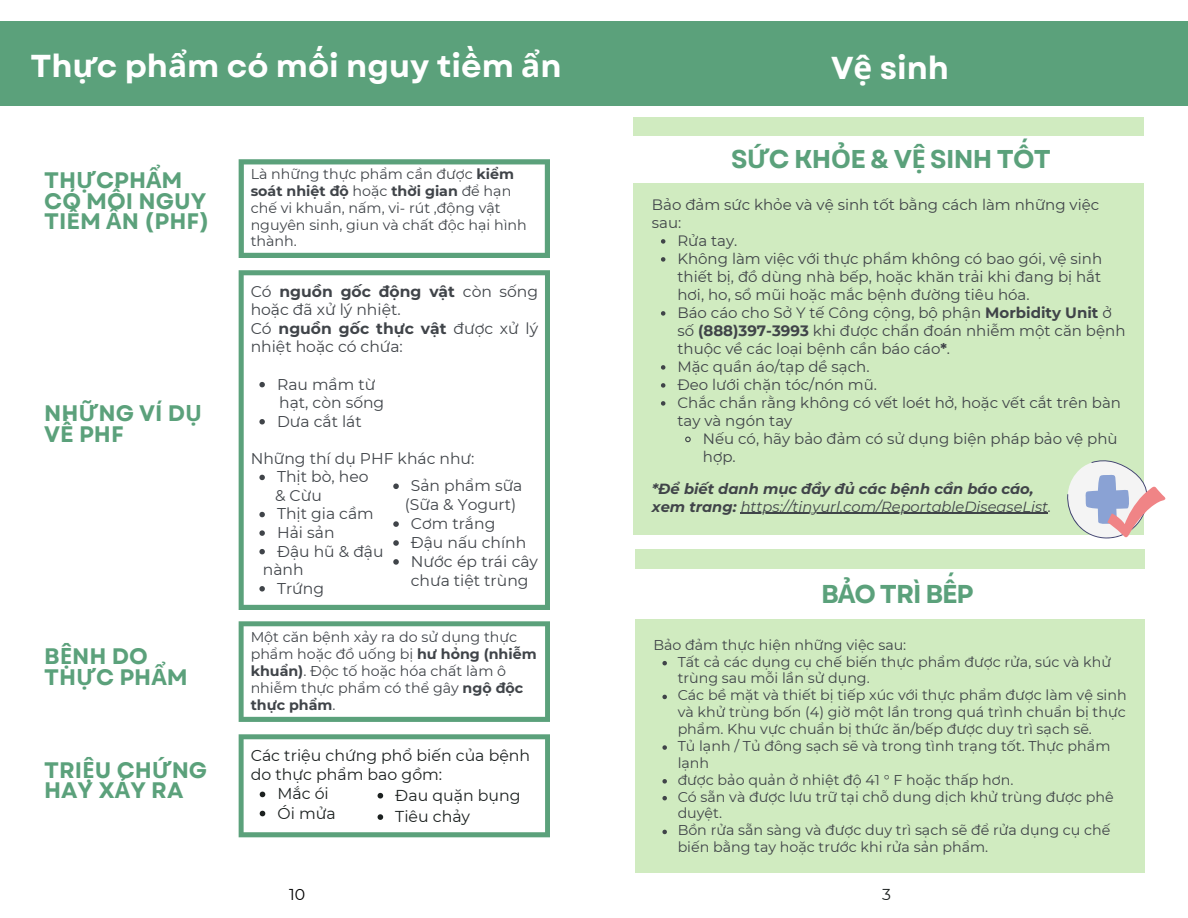
<style>
.page{position:relative;width:1188px;height:918px;background:#fff}
.page>*{position:absolute;margin:0;border:0;box-sizing:border-box;transform-origin:0 0}
.t1{font:700 31.65px "Garet";color:#fff}
.t2{font:700 25.8px "Garet";letter-spacing:-.03em;color:#5ba17b}
.t3{font:700 22.5px/20.2px "Garet";color:#5ba17b}
.t4{font:15.75px/19.2px "Montserrat";color:#1c2120}
.t5{font:15.75px "Montserrat";color:#000}
.t6{font:15.6px/18.6px "Montserrat";color:#404449}
.t7{font:15px/18px "Montserrat";color:#404449}
.t8{font:italic 700 14.7px/18px "Montserrat";color:#404449}
.t9{font:14.25px/16.8px "Montserrat";color:#404449}
.s1{font-family:"Noto Sans"}
.s2{font-weight:700}
.s3{font-weight:400}
</style>
<div class="page">
<div style="left:635px;top:549px;width:510px;height:323px;background:#d0ebc0"></div>
<div style="left:635px;top:570px;width:510px;height:49px;background:#fff"></div>
<div style="left:633px;top:117px;width:511px;height:418px;background:#d0ebc0"></div>
<div style="left:628px;top:136px;width:519px;height:47px;background:#fff"></div>
<div style="left:0;top:21px;width:594px;height:85px;background:#5ba17b"></div>
<div style="left:594px;top:21px;width:594px;height:85px;background:#5ba17b"></div>
<svg style="left:239px;top:159px;width:311px;height:99px"></svg>
<svg style="left:239px;top:621px;width:311px;height:101px"></svg>
<svg style="left:239px;top:270px;width:311px;height:340px"></svg>
<svg style="left:1067px;top:460px;width:99px;height:79px"></svg>
<hr style="left:741px;top:513px;width:307px;height:1px;background:#404449">
<svg style="left:259px;top:382px;width:6px;height:5px"></svg>
<svg style="left:259px;top:419px;width:6px;height:5px"></svg>
<svg style="left:259px;top:475px;width:6px;height:5px"></svg>
<svg style="left:259px;top:512px;width:6px;height:5px"></svg>
<svg style="left:259px;top:530px;width:6px;height:6px"></svg>
<svg style="left:259px;top:549px;width:6px;height:5px"></svg>
<svg style="left:259px;top:586px;width:6px;height:6px"></svg>
<svg style="left:393px;top:483px;width:6px;height:6px"></svg>
<svg style="left:393px;top:521px;width:6px;height:6px"></svg>
<svg style="left:393px;top:540px;width:6px;height:6px"></svg>
<svg style="left:393px;top:559px;width:6px;height:6px"></svg>
<svg style="left:239px;top:734px;width:311px;height:103px"></svg>
<svg style="left:661px;top:239px;width:4px;height:5px"></svg>
<svg style="left:661px;top:257px;width:4px;height:5px"></svg>
<svg style="left:661px;top:311px;width:4px;height:5px"></svg>
<svg style="left:661px;top:365px;width:4px;height:5px"></svg>
<svg style="left:661px;top:383px;width:4px;height:5px"></svg>
<svg style="left:661px;top:401px;width:4px;height:5px"></svg>
<svg style="left:685px;top:436px;width:6px;height:7px"></svg>
<svg style="left:662px;top:661px;width:5px;height:4px"></svg>
<svg style="left:662px;top:695px;width:5px;height:4px"></svg>
<svg style="left:662px;top:745px;width:5px;height:5px"></svg>
<svg style="left:662px;top:779px;width:5px;height:5px"></svg>
<svg style="left:662px;top:796px;width:5px;height:4px"></svg>
<svg style="left:662px;top:830px;width:5px;height:4px"></svg>
<h3 class="t1" style="left:31px;top:44px;width:533px">Th<span class="s1">ự</span>c ph<span class="s1">ẩ</span>m có mối nguy tiềm <span class="s1">ẩ</span>n</h3>
<h4 class="t1" style="left:831px;top:45px;width:119px">V<span class="s1">ệ</span> sinh</h4>
<h1 class="t3" style="left:44px;top:170px;width:167px">TH<span class="s1">Ự</span>CPH<span class="s1">Ẩ</span>M<br>CÓ MỐI NGUY<br>TIỀM <span class="s1">Ẩ</span>N (PHF)</h1>
<p class="t3" style="left:44px;top:404px;width:159px">NH<span class="s1">Ữ</span>NG VÍ D<span class="s1">Ụ<br></span>VỀ PHF</p>
<h4 class="t3" style="left:44px;top:647px;width:145px">B<span class="s1">Ệ</span>NH DO<br>TH<span class="s1">Ự</span>C PH<span class="s1">Ẩ</span>M</h4>
<p class="t3" style="left:44px;top:760px;width:164px">TRI<span class="s1">Ệ</span>U CH<span class="s1">Ứ</span>NG<br>HAY X<span class="s1">Ả</span>Y RA</p>
<p class="t9" style="left:251px;top:165px;width:278px">Là những thực phẩm cần được <span class="s2">kiểm soát nhiệt độ</span> hoặc <span class="s2">thời gian</span> để hạn chế vi khuẩn, nấm, vi- rút ,động vật nguyên sinh, giun và chất độc hại hình thành.</p>
<p class="t6" style="left:251px;top:282px;width:289px">Có <span class="s2">nguồn gốc động vật</span> còn sống hoặc đã xử lý nhiệt.<br>Có <span class="s2">nguồn gốc thực vật</span> được xử lý nhiệt hoặc có chứa:</p>
<h4 class="t6" style="left:277px;top:375px;width:100px">Rau mầm từ</h4>
<p class="t6" style="left:279px;top:393px;width:107px">hạt, còn sống</p>
<p class="t6" style="left:277px;top:412px;width:86px">Dưa cắt lát</p>
<h4 class="t6" style="left:251px;top:449px;width:225px">Những thí dụ PHF khác như:</h4>
<p class="t6" style="left:277px;top:467px;width:93px">Thịt bò, heo</p>
<p class="t6" style="left:275px;top:486px;width:48px">&amp; Cừu</p>
<p class="t6" style="left:277px;top:505px;width:98px">Thịt gia cầm</p>
<h3 class="t6" style="left:277px;top:523px;width:59px">Hải sản</h3>
<p class="t6" style="left:277px;top:542px;width:108px">Đậu hũ &amp; đậu</p>
<h3 class="t6" style="left:263px;top:560px;width:42px">nành</h3>
<h4 class="t6" style="left:277px;top:579px;width:48px">Trứng</h4>
<p class="t6" style="left:411px;top:476px;width:113px">Sản phẩm sữa</p>
<p class="t6" style="left:405px;top:495px;width:113px">(Sữa &amp; Yogurt)</p>
<p class="t6" style="left:411px;top:514px;width:86px">Cơm trắng</p>
<p class="t6" style="left:411px;top:533px;width:117px">Đậu nấu chính</p>
<h4 class="t6" style="left:411px;top:552px;width:129px">Nước ép trái cây chưa tiệt trùng</h4>
<h4 class="t9" style="left:251px;top:629px;width:287px">Một căn bệnh xảy ra do sử dụng thực phẩm hoặc đồ uống bị <span class="s2">hư hỏng (nhiễm khuẩn)</span>. Độc tố hoặc hóa chất làm ô nhiễm thực phẩm có thể gây <span class="s2">ngộ độc thực phẩm</span>.</h4>
<p class="t4" style="left:251px;top:746px;width:281px">Các triệu chứng phổ biến của bệnh do thực phẩm bao gồm:</p>
<p class="t4" style="left:277px;top:784px;width:53px">Mắc ói</p>
<p class="t4" style="left:277px;top:803px;width:60px">Ói mửa</p>
<p class="t4" style="left:395px;top:786px;width:127px">Đau quặn bụng</p>
<p class="t4" style="left:395px;top:807px;width:76px">Tiêu chảy</p>
<h4 class="t5" style="left:289px;top:885px;width:18px">10</h4>
<h3 class="t2" style="left:731px;top:140px;width:321px">S<span class="s1">Ứ</span>C KH<span class="s1">Ỏ</span>E &amp; V<span class="s1">Ệ</span> SINH TỐT</h3>
<p class="t7" style="left:652px;top:196px;width:449px">Bảo đảm sức khỏe và vệ sinh tốt bằng cách làm những việc sau:</p>
<p class="t7" style="left:677px;top:232px;width:62px">Rửa tay.</p>
<h4 class="t7" style="left:677px;top:250px;width:426px;text-align:justify">Không làm việc với thực phẩm không có bao gói, vệ sinh thiết bị, đồ dùng nhà bếp, hoặc khăn trải khi đang bị hắt hơi, ho, sổ mũi hoặc mắc bệnh đường tiêu hóa.</h4>
<h2 class="t7" style="left:677px;top:304px;width:450px">Báo cáo cho Sở Y tế Công cộng, bộ phận <span class="s2">Morbidity Unit</span> ở số <span class="s2">(888)397-3993</span> khi được chẩn đoán nhiễm một căn bệnh thuộc về các loại bệnh cần báo cáo<span class="s2">*</span>.</h2>
<p class="t7" style="left:677px;top:358px;width:194px">Mặc quần áo/tạp dề sạch.</p>
<h2 class="t7" style="left:677px;top:376px;width:201px">Đeo lưới chặn tóc/nón mũ.</h2>
<p class="t7" style="left:677px;top:394px;width:445px">Chắc chắn rằng không có vết loét hở, hoặc vết cắt trên bàn tay và ngón tay</p>
<p class="t7" style="left:703px;top:430px;width:416px">Nếu có, hãy bảo đảm có sử dụng biện pháp bảo vệ phù hợp.</p>
<p class="t8" style="left:652px;top:480px;width:401px">*Để biết danh mục đầy đủ các bệnh cần báo cáo, xem trang: <span class="s3">https://tinyurl.com/ReportableDiseaseList.</span></p>
<h1 class="t2" style="left:821px;top:575px;width:154px">B<span class="s1">Ả</span>O TRÌ BẾP</h1>
<p class="t9" style="left:653px;top:636px;width:254px">Bảo đảm thực hiện những việc sau:</p>
<p class="t9" style="left:678px;top:653px;width:435px">Tất cả các dụng cụ chế biến thực phẩm được rửa, súc và khử trùng sau mỗi lần sử dụng.</p>
<p class="t9" style="left:678px;top:687px;width:451px;text-align:justify">Các bề mặt và thiết bị tiếp xúc với thực phẩm được làm vệ sinh và khử trùng bốn (4) giờ một lần trong quá trình chuẩn bị thực phẩm. Khu vực chuẩn bị thức ăn/bếp được duy trì sạch sẽ.</p>
<p class="t9" style="left:678px;top:737px;width:434px">Tủ lạnh / Tủ đông sạch sẽ và trong tình trạng tốt. Thực phẩm lạnh</p>
<p class="t9" style="left:678px;top:771px;width:337px">được bảo quản ở nhiệt độ 41 ° F hoặc thấp hơn.</p>
<p class="t9" style="left:678px;top:788px;width:438px">Có sẵn và được lưu trữ tại chỗ dung dịch khử trùng được phê duyệt.</p>
<p class="t9" style="left:678px;top:822px;width:434px">Bồn rửa sẵn sàng và được duy trì sạch sẽ để rửa dụng cụ chế biến bằng tay hoặc trước khi rửa sản phẩm.</p>
<p class="t4" style="left:882px;top:885px;width:10px">3</p>
</div>
